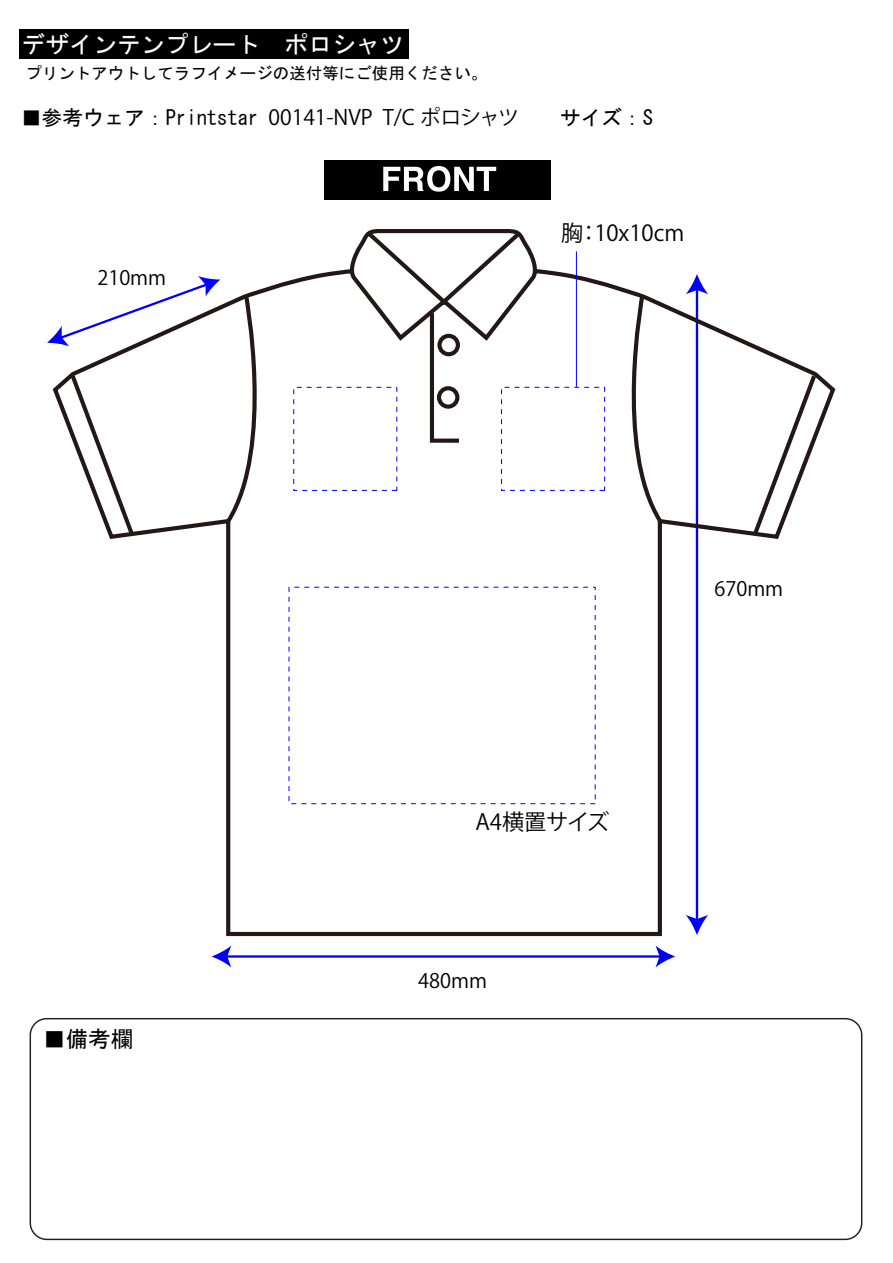
<style>
.page{position:relative;width:893px;height:1263px;background:#fff}
.page>*{position:absolute;margin:0;border:0;box-sizing:border-box;transform-origin:0 0}
.t1{font:23.85px "MS Gothic";color:#fff}
.t2{font:22.5px "MS Gothic";color:#000}
.t3{font:22.05px "Koz Go Pro";color:#000}
.t4{font:21px "Koz Go Pro";color:#000}
.t5{font:19.95px "Koz Go Pro";color:#000}
.t6{font:16.5px "MS Gothic";color:#000}
.s1{font-family:"MS Gothic";font-size:20.7px}
.s2{font-family:"MS Gothic";font-size:20.55px}
</style>
<div class="page">
<div style="left:19px;top:30px;width:389px;height:29px;background:#000"></div>
<hr style="left:225px;top:955px;width:436px;height:3px;background:#00f">
<svg style="left:656px;top:946px;width:19px;height:21px"></svg>
<svg style="left:212px;top:946px;width:19px;height:21px"></svg>
<div style="left:30px;top:1018px;width:832px;height:222px;border:1px solid #231f20;border-radius:16px"></div>
<div style="left:325px;top:160px;width:226px;height:39px;background:#000"></div>
<svg style="left:383px;top:166px;width:113px;height:26px"></svg>
<svg style="left:226px;top:263px;width:610px;height:674px"></svg>
<svg style="left:614px;top:292px;width:52px;height:235px"></svg>
<svg style="left:47px;top:276px;width:227px;height:263px"></svg>
<svg style="left:750px;top:371px;width:69px;height:168px"></svg>
<svg style="left:349px;top:229px;width:195px;height:216px"></svg>
<div style="left:501px;top:387px;width:104px;height:104px;border:1px dashed #00f"></div>
<hr style="left:576px;top:251px;width:1px;height:136px;background:#00f">
<p class="t1" style="left:22px;top:33px;width:384px">デザインテンプレート　ポロシャツ</p>
<p class="t6" style="left:25px;top:65px;width:464px">プリントアウトしてラフイメージの送付等にご使用ください。</p>
<p class="t4" style="left:21px;top:103px;width:634px"><span class="s1">■参考ウェア：</span><span class="s2">Printstar</span> 00141-NVP T/C ポロシャツ<span class="s1">　　サイズ：S</span></p>
<p class="t5" style="left:97px;top:265px;width:70px">210mm</p>
<p class="t3" style="left:561px;top:219px;width:125px">胸：10x10cm</p>
<p class="t2" style="left:43px;top:1028px;width:92px">■備考欄</p>
<p class="t3" style="left:475px;top:808px;width:135px">A4横置サイズ</p>
<p class="t5" style="left:418px;top:967px;width:70px">480mm</p>
<p class="t5" style="left:714px;top:576px;width:70px">670mm</p>
</div>
